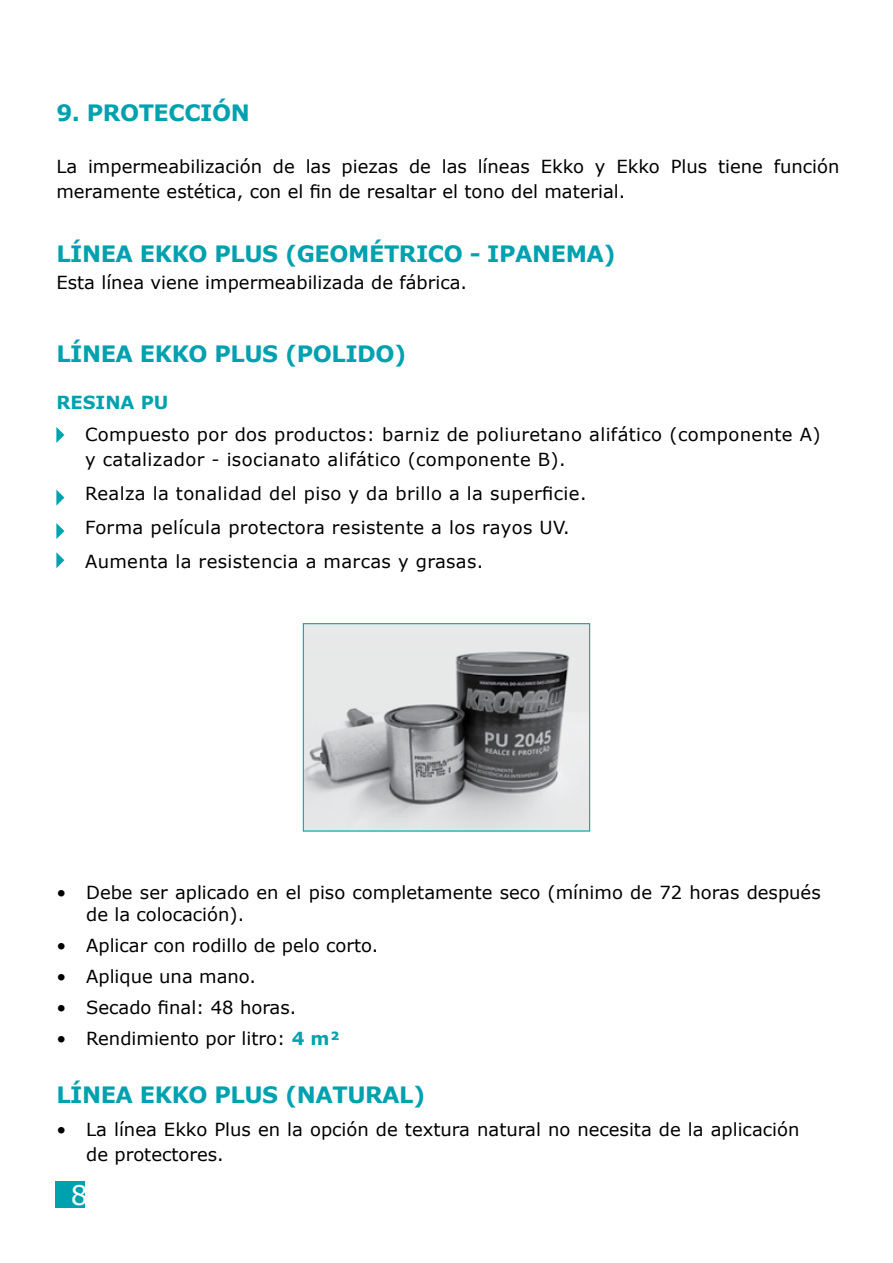
<style>
.page{position:relative;width:893px;height:1263px;background:#fff}
.page>*{position:absolute;margin:0;border:0;box-sizing:border-box;transform-origin:0 0}
.t1{font:27px "Verdana";color:#fff}
.t2{font:700 22.5px "Verdana";letter-spacing:-.02em;color:#00a1af}
.t3{font:18px/25.5px "Verdana";color:#000}
.t4{font:18px/34px "Verdana";letter-spacing:.02em;color:#000}
.t5{font:700 18px "Verdana";color:#00a1af}
.s1{font-weight:700;color:#00a2ae}
</style>
<div class="page">
<div style="left:55px;top:1181px;width:30px;height:27px;background:#00a1af"></div>
<svg style="left:56px;top:427px;width:8px;height:16px"></svg>
<svg style="left:56px;top:490px;width:8px;height:16px"></svg>
<svg style="left:56px;top:523px;width:8px;height:16px"></svg>
<svg style="left:56px;top:552px;width:8px;height:16px"></svg>
<img style="left:305px;top:625px;width:283px;height:204px">
<div style="left:303px;top:623px;width:287px;height:208px;border:1px solid #00a1af"></div>
<p class="t2" style="left:56px;top:97px;width:195px">9. PROTECCIÓN</p>
<p class="t3" style="left:56px;top:153px;width:785px">La impermeabilización de las piezas de las líneas Ekko y Ekko Plus tiene función meramente estética, con el fin de resaltar el tono del material.</p>
<p class="t2" style="left:56px;top:238px;width:345px">LÍNEA EKKO PLUS (GEOMÉTRICO</p>
<p class="t2" style="left:470px;top:238px;width:148px">- IPANE MA)</p>
<p class="t3" style="left:56px;top:269px;width:412px">Esta línea viene impermeabilizada de fábrica.</p>
<p class="t2" style="left:56px;top:337px;width:306px">LÍNEA EKKO PLUS (POLIDO</p>
<p class="t2" style="left:394px;top:337px;width:14px">)</p>
<p class="t5" style="left:56px;top:390px;width:114px">RESINA PU</p>
<p class="t4" style="left:85px;top:421px;width:737px;line-height:25.5px">Compuesto por dos productos: barniz de poliuretano alifático (componente A) y catalizador - isocianato alifático (componente B).</p>
<p class="t4" style="left:85px;top:476px;width:503px">Realza la tonalidad del piso y da brillo a la superficie.<br>Forma película protectora resistente a los rayos UV.<br>Aumenta la resistencia a marcas y grasas.</p>
<p class="t3" style="left:86px;top:881px;width:736px;line-height:22.5px;text-indent:-30px">• Debe ser aplicado en el piso completamente seco (mínimo de 72 horas después de la colocación).</p>
<p class="t3" style="left:56px;top:933px;width:324px">• Aplicar con rodillo de pelo corto.</p>
<p class="t3" style="left:56px;top:964px;width:201px">• Aplique una mano.</p>
<p class="t3" style="left:56px;top:995px;width:241px">• Secado final: 48 horas.</p>
<p class="t3" style="left:56px;top:1026px;width:286px">• Rendimiento por litro: <span class="s1">4 M²</span></p>
<p class="t2" style="left:56px;top:1078px;width:294px">LÍNEA EKKO PLUS (NATUR</p>
<p class="t2" style="left:382px;top:1078px;width:45px">AL)</p>
<p class="t3" style="left:86px;top:1116px;width:715px;text-indent:-30px">• La línea Ekko Plus en la opción de textura natural no necesita de la aplicación de protectores.</p>
<h1 class="t1" style="left:71px;top:1177px;width:19px">8</h1>
</div>
